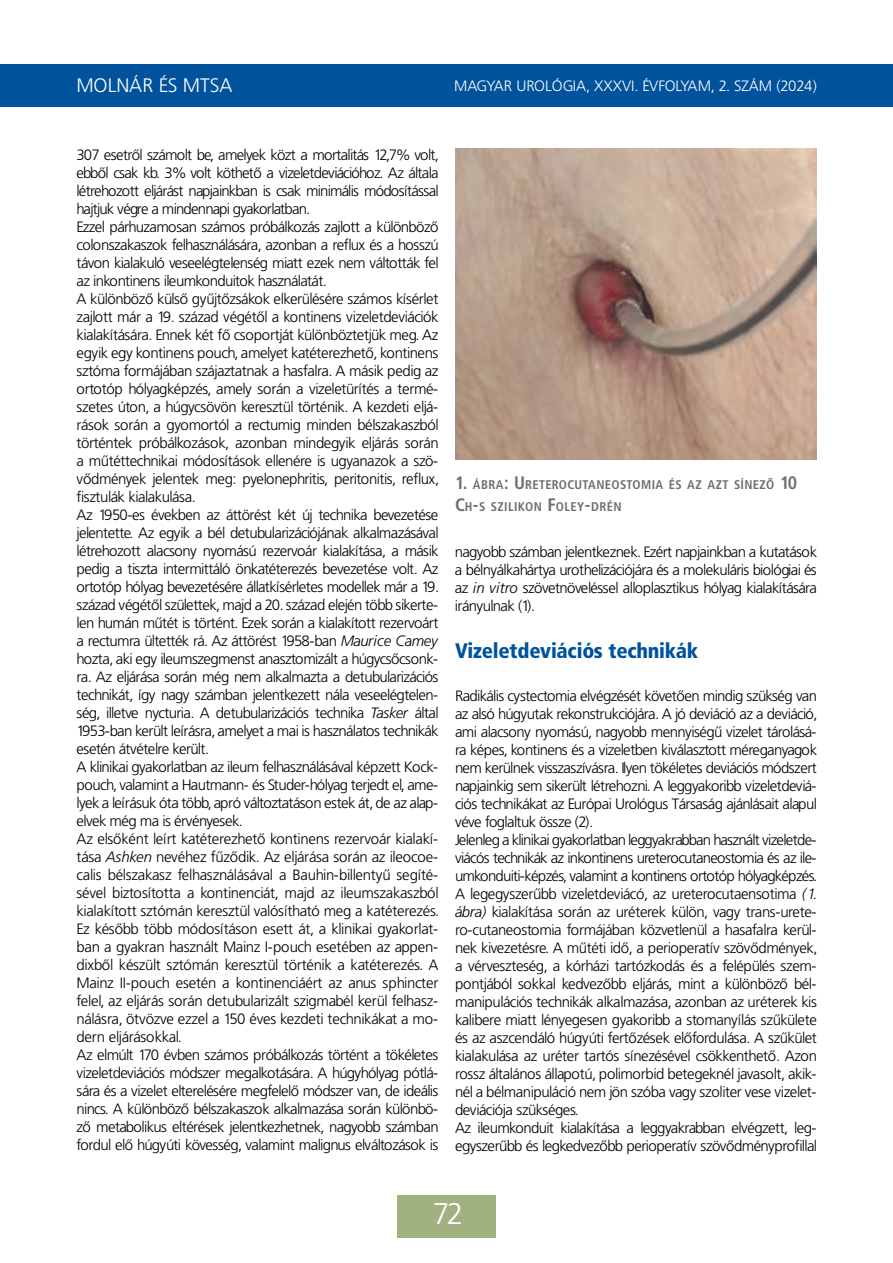
<style>
.page{position:relative;width:893px;height:1263px;background:#fff}
.page>*{position:absolute;margin:0;border:0;box-sizing:border-box;transform-origin:0 0}
.t1{font:30px "Frutiger Lt PFL";color:#fff}
.t2{font:21px "Frutiger Blk Cn PFL";color:#00529c}
.t3{font:19.5px "Frutiger Lt PFL";letter-spacing:.04em;color:#fff}
.t4{font:15px/18px "Frutiger Lt PFL";color:#000}
.t5{font:15px "Frutiger Lt PFL";letter-spacing:.04em;color:#fff}
.t6{font:700 12.6px/21.6px "Frutiger Cn PFL";letter-spacing:.055em;color:#6d6e71}
.s1{font-style:italic}
.s2{font-size:18px}
</style>
<div class="page">
<div style="left:0;top:64px;width:893px;height:42px;background:#00529c"></div>
<div style="left:398px;top:1195px;width:98px;height:42px;background:#a2b180"></div>
<img style="left:455px;top:149px;width:361px;height:310px">
<h3 class="t3" style="left:77px;top:75px;width:157px">MOLNÁR ÉS MTSA</h3>
<p class="t5" style="left:454px;top:77px;width:364px">MAGYAR UROLÓGIA, XXXVI. ÉVFOLYAM, 2. SZÁM (2024)</p>
<p class="t4" style="left:77px;top:146px;width:363px">307 esetről számolt be, amelyek közt a mortalitás 12,7% volt, ebből csak kb. 3% volt köthető a vizeletdeviációhoz. Az általa létrehozott eljárást napjainkban is csak minimális módosítással hajtjuk végre a mindennapi gyakorlatban.<br>Ezzel párhuzamosan számos próbálkozás zajlott a különböző colonszakaszok felhasználására, azonban a reflux és a hosszú távon kialakuló veseelégtelenség miatt ezek nem váltották fel az inkontinens ileumkonduitok használatát.<br>A különböző külső gyűjtőzsákok elkerülésére számos kísérlet zajlott már a 19. század végétől a kontinens vizeletdeviációk kialakítására. Ennek két fő csoportját különböztetjük meg. Az egyik egy kontinens pouch, amelyet katéterezhető, kontinens sztóma formájában szájaztatnak a hasfalra. A másik pedig az ortotóp hólyagképzés, amely során a vizeletürítés a termé&shy;szetes úton, a húgycsövön keresztül történik. A kezdeti eljá&shy;rások során a gyomortól a rectumig minden bélszakaszból történtek próbálkozások, azonban mindegyik eljárás során a műtéttechnikai módosítások ellenére is ugyanazok a szö&shy;vődmények jelentek meg: pyelonephritis, peritonitis, reflux, fisztulák kialakulása.<br>Az 1950-es években az áttörést két új technika bevezetése jelentette. Az egyik a bél detubularizációjának alkalmazásával létrehozott alacsony nyomású rezervoár kialakítása, a másik pedig a tiszta intermittáló önkatéterezés bevezetése volt. Az ortotóp hólyag bevezetésére állatkísérletes modellek már a 19. század végétől születtek, majd a 20. század elején több sikerte&shy;len humán műtét is történt. Ezek során a kialakított rezervoárt a rectumra ültették rá. Az áttörést 1958-ban <span class="s1">Maurice Camey </span>hozta, aki egy ileumszegmenst anasztomizált a húgycsőcsonk&shy;ra. Az eljárása során még nem alkalmazta a detubularizációs technikát, így nagy számban jelentkezett nála veseelégtelen&shy;ség, illetve nycturia. A detubularizációs technika <span class="s1">Tasker</span> által 1953-ban került leírásra, amelyet a mai is használatos technikák esetén átvételre került.<br>A klinikai gyakorlatban az ileum felhasználásával képzett Kock&shy;pouch, valamint a Hautmann- és Studer-hólyag terjedt el, ame&shy;lyek a leírásuk óta több, apró változtatáson estek át, de az alap&shy;elvek még ma is érvényesek.<br>Az elsőként leírt katéterezhető kontinens rezervoár kialakí&shy;tása <span class="s1">Ashken</span> nevéhez fűződik. Az eljárása során az ileocoe&shy;calis bélszakasz felhasználásával a Bauhin-billentyű segíté&shy;sével biztosította a kontinenciát, majd az ileumszakaszból kialakított sztómán keresztül valósítható meg a katéterezés.<br>Ez később több módosításon esett át, a klinikai gyakorlat&shy;ban a gyakran használt Mainz I-pouch esetében az appen&shy;dixből készült sztómán keresztül történik a katéterezés. A Mainz II-pouch esetén a kontinenciáért az anus sphincter felel, az eljárás során detubularizált szigmabél kerül felhasz&shy;nálásra, ötvözve ezzel a 150 éves kezdeti technikákat a mo&shy;dern eljárásokkal.<br>Az elmúlt 170 évben számos próbálkozás történt a tökéletes vizeletdeviációs módszer megalkotására. A húgyhólyag pótlá&shy;sára és a vizelet elterelésére megfelelő módszer van, de ideális nincs. A különböző bélszakaszok alkalmazása során különbö&shy;ző metabolikus eltérések jelentkezhetnek, nagyobb számban fordul elő húgyúti kövesség, valamint malignus elváltozások is</p>
<p class="t6" style="left:455px;top:474px;width:343px"><span class="s2">1.</span> ÁBRA<span class="s2">: U</span>RETEROCUTANEOSTOMIA ÉS AZ AZT SÍNEZŐ <span class="s2">10<br>C</span>H<span class="s2">-</span>S SZILIKON <span class="s2">F</span>OLEY<span class="s2">-</span>DRÉN</p>
<p class="t4" style="left:455px;top:543px;width:363px;text-align:justify">nagyobb számban jelentkeznek. Ezért napjainkban a kutatások a bélnyálkahártya urothelizációjára és a molekuláris biológiai és az <span class="s1">in vitro</span> szövetnöveléssel alloplasztikus hólyag kialakítására irányulnak (1).</p>
<h2 class="t2" style="left:455px;top:638px;width:244px">Vizeletdeviációs technikák</h2>
<p class="t4" style="left:455px;top:686px;width:363px">Radikális cystectomia elvégzését követően mindig szükség van az alsó húgyutak rekonstrukciójára. A jó deviáció az a deviáció, ami alacsony nyomású, nagyobb mennyiségű vizelet tárolásá&shy;ra képes, kontinens és a vizeletben kiválasztott méreganyagok nem kerülnek visszaszívásra. Ilyen tökéletes deviációs módszert napjainkig sem sikerült létrehozni. A leggyakoribb vizeletdeviá&shy;ciós technikákat az Európai Urológus Társaság ajánlásait alapul véve foglaltuk össze (2).<br>Jelenleg a klinikai gyakorlatban leggyakrabban használt vizeletde&shy;viácós technikák az inkontinens ureterocutaneostomia és az ile&shy;umkonduiti-képzés, valamint a kontinens ortotóp hólyagképzés.<br>A legegyszerűbb vizeletdeviácó, az ureterocutaensotima <span class="s1">(1. ábra)</span> kialakítása során az uréterek külön, vagy trans-urete&shy;ro-cutaneostomia formájában közvetlenül a hasafalra kerül&shy;nek kivezetésre. A műtéti idő, a perioperatív szövődmények, a vérveszteség, a kórházi tartózkodás és a felépülés szem&shy;pontjából sokkal kedvezőbb eljárás, mint a különböző bél&shy;manipulációs technikák alkalmazása, azonban az uréterek kis kalibere miatt lényegesen gyakoribb a stomanyílás szűkülete és az aszcendáló húgyúti fertőzések előfordulása. A szűkület kialakulása az uréter tartós sínezésével csökkenthető. Azon rossz általános állapotú, polimorbid betegeknél javasolt, akik&shy;nél a bélmanipuláció nem jön szóba vagy szoliter vese vizelet&shy;deviációja szükséges.<br>Az ileumkonduit kialakítása a leggyakrabban elvégzett, leg&shy;egyszerűbb és legkedvezőbb perioperatív szövődményprofillal</p>
<h1 class="t1" style="left:433px;top:1197px;width:29px">72</h1>
</div>
